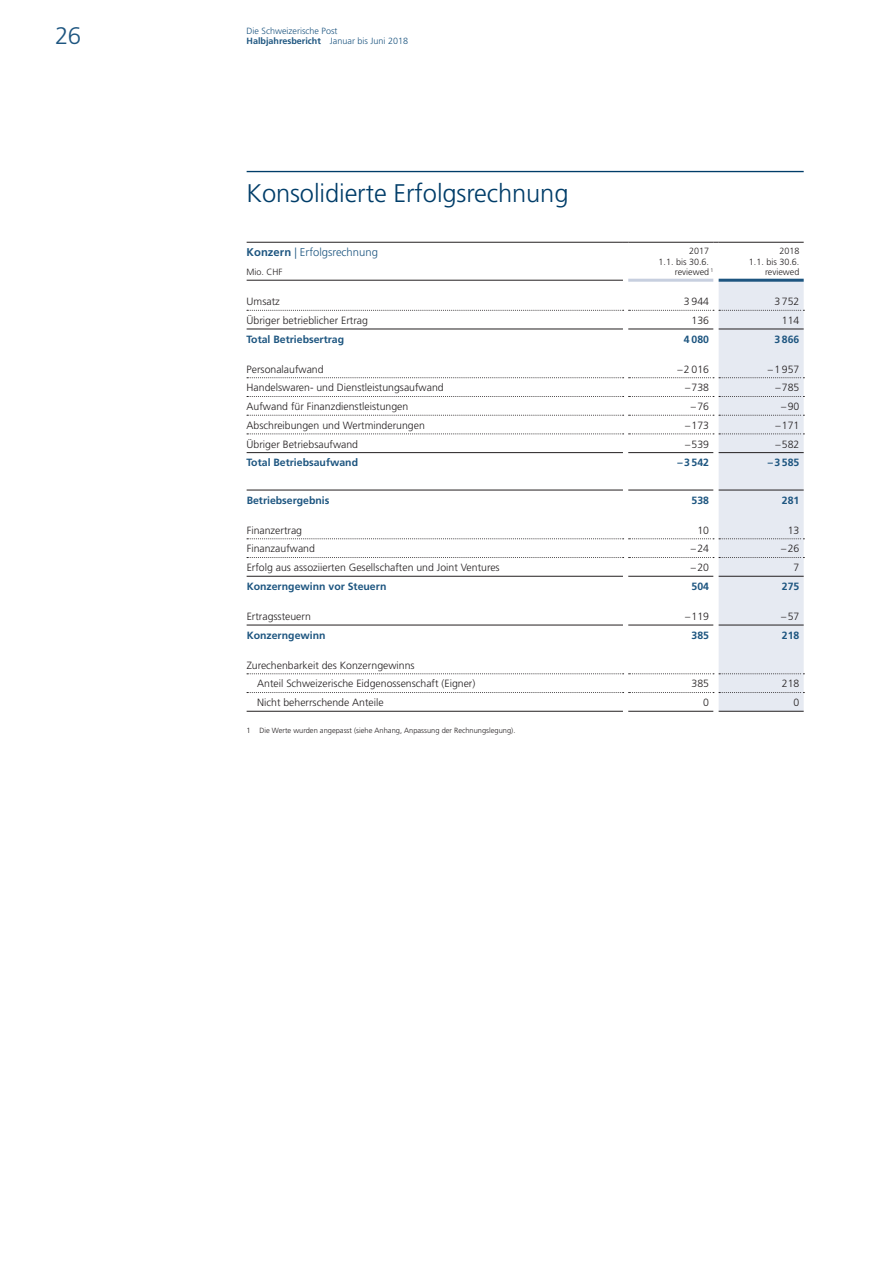
<style>
.page{position:relative;width:893px;height:1263px;background:#fff}
.page>*{position:absolute;margin:0;border:0;box-sizing:border-box;transform-origin:0 0}
.t1{font:300 25.5px "Frutiger LT Std";letter-spacing:-.005em;color:#003d69}
.t2{font:300 24px "Frutiger LT Std";color:#1d5580}
.t3{font:300 11.25px "Frutiger LT Std";color:#1d5580}
.t4{font:300 10.5px/18.8px "Frutiger LT Std";color:#231f20}
.t5{font:700 10.5px "Frutiger LT Std";color:#1d5580}
.t6{font:300 9px/10.5px "Frutiger LT Std";color:#231f20;text-align:right}
.t7{font:300 9px/9.4px "Frutiger LT Std";color:#1d5580}
.t8{font:300 7.5px "Frutiger LT Std";color:#231f20}
.s1{font-weight:700}
</style>
<div class="page">
<hr style="left:247px;top:171px;width:557px;height:1px;background:#003d69">
<hr style="left:247px;top:242px;width:376px;height:1px;background:#231f20">
<hr style="left:628px;top:242px;width:85px;height:1px;background:#231f20">
<hr style="left:719px;top:242px;width:85px;height:1px;background:#231f20">
<hr style="left:247px;top:711px;width:376px;height:1px;background:#231f20">
<hr style="left:628px;top:711px;width:85px;height:1px;background:#231f20">
<hr style="left:719px;top:711px;width:85px;height:1px;background:#231f20">
<hr style="left:719px;top:279px;width:85px;height:3px;background:#1d5580">
<svg style="left:247px;top:280px;width:557px;height:431px"></svg>
<hr style="left:628px;top:279px;width:85px;height:3px;background:#c7cfdf">
<h2 class="t2" style="left:55px;top:23px;width:27px">26</h2>
<p class="t7" style="left:247px;top:27px;width:163px">Die Schweizerische Post<br><span class="s1">Halbjahresbericht</span> Januar bis Juni 2018</p>
<h1 class="t1" style="left:247px;top:179px;width:323px">Konsolidierte Erfolgsrechnung</h1>
<p class="t3" style="left:247px;top:246px;width:133px"><span class="s1">Konzern</span> | Erfolgsrechnung</p>
<p class="t6" style="left:689px;top:246px;width:22px">2017</p>
<p class="t6" style="left:658px;top:256px;width:52px">1.1. bis 30.6.</p>
<p class="t6" style="left:675px;top:267px;width:40px">reviewed <sup>1</sup></p>
<p class="t6" style="left:749px;top:246px;width:52px">2018<br>1.1. bis 30.6.</p>
<p class="t6" style="left:247px;top:267px;width:38px">Mio. CHF</p>
<p class="t6" style="left:765px;top:267px;width:36px">reviewed</p>
<p class="t4" style="left:247px;top:292px;width:35px">Umsatz</p>
<p class="t4" style="left:684px;top:292px;width:27px">3 944</p>
<p class="t4" style="left:774px;top:292px;width:27px">3 752</p>
<p class="t4" style="left:247px;top:311px;width:123px">Übriger betrieblicher Ertrag</p>
<p class="t4" style="left:691px;top:311px;width:19px">136</p>
<p class="t4" style="left:782px;top:311px;width:19px">114</p>
<p class="t5" style="left:247px;top:333px;width:99px">Total Betriebsertrag</p>
<p class="t5" style="left:684px;top:333px;width:27px">4 080</p>
<p class="t5" style="left:774px;top:333px;width:27px">3 866</p>
<p class="t4" style="left:247px;top:360px;width:79px">Personalaufwand</p>
<p class="t4" style="left:677px;top:360px;width:33px">–2016</p>
<p class="t4" style="left:768px;top:360px;width:33px">–1957</p>
<p class="t4" style="left:247px;top:378px;width:199px">Handelswaren- und Dienstleistungsaufwand</p>
<p class="t4" style="left:685px;top:378px;width:26px">–738</p>
<p class="t4" style="left:775px;top:378px;width:26px">–785</p>
<p class="t4" style="left:247px;top:397px;width:163px">Aufwand für Finanzdienstleistungen</p>
<p class="t4" style="left:691px;top:397px;width:20px">–76</p>
<p class="t4" style="left:781px;top:397px;width:20px">–90</p>
<p class="t4" style="left:247px;top:416px;width:180px">Abschreibungen und Wertminderungen</p>
<p class="t4" style="left:685px;top:416px;width:26px">–173</p>
<p class="t4" style="left:775px;top:416px;width:26px">–171</p>
<p class="t4" style="left:247px;top:435px;width:113px">Übriger Betriebsaufwand</p>
<p class="t4" style="left:685px;top:435px;width:26px">–539</p>
<p class="t4" style="left:775px;top:435px;width:26px">–582</p>
<p class="t5" style="left:247px;top:456px;width:113px">Total Betriebsaufwand</p>
<p class="t5" style="left:677px;top:456px;width:33px">–3542</p>
<p class="t5" style="left:768px;top:456px;width:33px">–3585</p>
<p class="t5" style="left:247px;top:494px;width:84px">Betriebsergebnis</p>
<p class="t5" style="left:692px;top:494px;width:19px">538</p>
<p class="t5" style="left:782px;top:494px;width:19px">281</p>
<p class="t4" style="left:247px;top:521px;width:57px">Finanzertrag</p>
<p class="t4" style="left:697px;top:521px;width:13px">10</p>
<p class="t4" style="left:788px;top:521px;width:13px">13</p>
<p class="t4" style="left:247px;top:540px;width:70px">Finanzaufwand</p>
<p class="t4" style="left:691px;top:540px;width:20px">–24</p>
<p class="t4" style="left:781px;top:540px;width:20px">–26</p>
<p class="t4" style="left:247px;top:558px;width:255px">Erfolg aus assoziierten Gesellschaften und Joint Ventures</p>
<p class="t4" style="left:691px;top:558px;width:20px">–20</p>
<p class="t4" style="left:794px;top:558px;width:7px">7</p>
<p class="t5" style="left:247px;top:580px;width:141px">Konzerngewinn vor Steuern</p>
<p class="t5" style="left:692px;top:580px;width:19px">504</p>
<p class="t5" style="left:782px;top:580px;width:19px">275</p>
<p class="t4" style="left:247px;top:607px;width:66px">Ertragssteuern</p>
<p class="t4" style="left:685px;top:607px;width:26px">–119</p>
<p class="t4" style="left:781px;top:607px;width:20px">–57</p>
<p class="t5" style="left:247px;top:629px;width:80px">Konzerngewinn</p>
<p class="t5" style="left:692px;top:629px;width:19px">385</p>
<p class="t5" style="left:782px;top:629px;width:19px">218</p>
<p class="t4" style="left:257px;top:656px;width:220px;text-indent:-10px">Zurechenbarkeit des Konzerngewinns<br>Anteil Schweizerische Eidgenossenschaft (Eigner)</p>
<p class="t4" style="left:692px;top:675px;width:19px">385</p>
<p class="t4" style="left:782px;top:675px;width:19px">218</p>
<p class="t4" style="left:257px;top:693px;width:128px">Nicht beherrschende Anteile</p>
<p class="t4" style="left:703px;top:693px;width:7px">0</p>
<p class="t4" style="left:794px;top:693px;width:7px">0</p>
<p class="t8" style="left:247px;top:726px;width:270px">1 Die Werte wurden angepasst (siehe Anhang, Anpassung der Rechnungslegung).</p>
</div>
